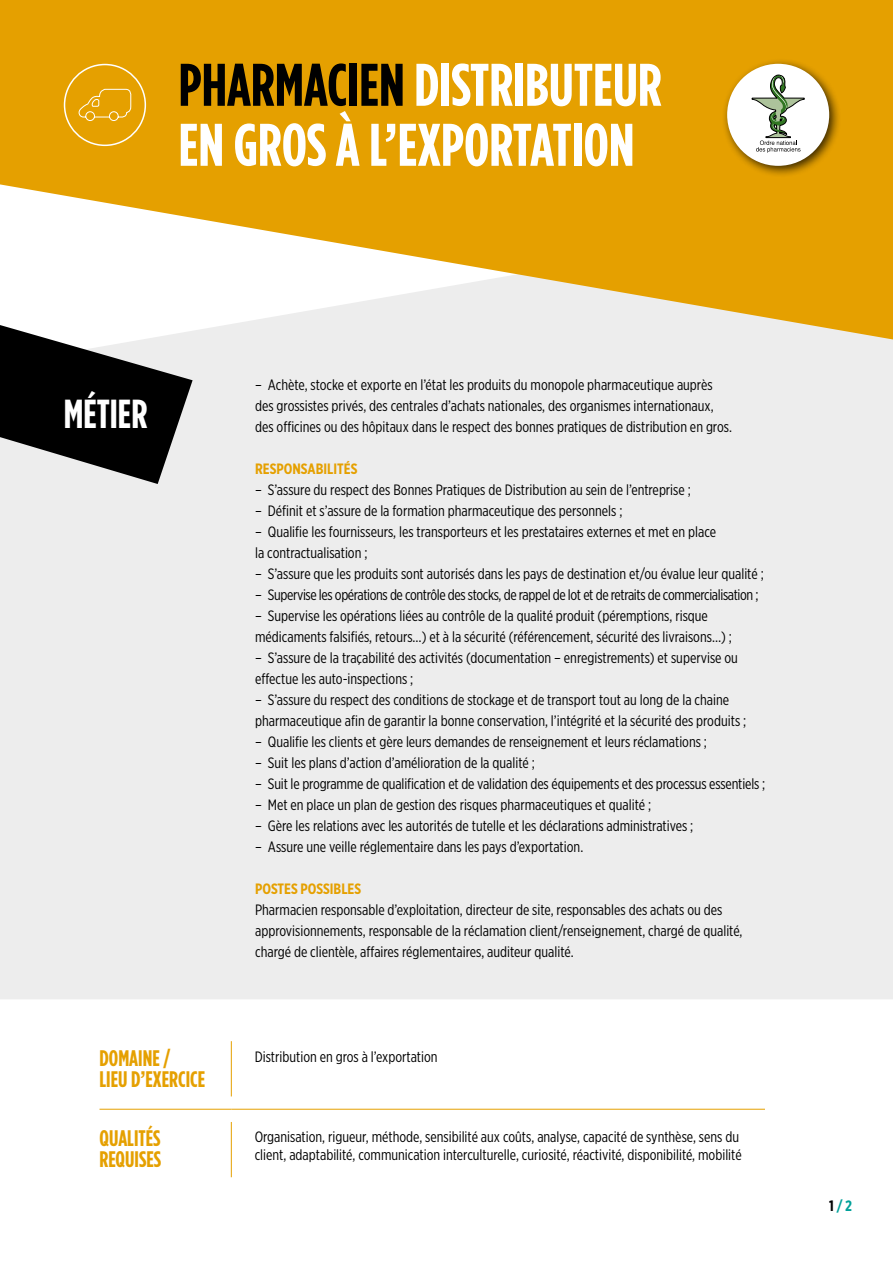
<style>
.page{position:relative;width:893px;height:1263px;background:#fff}
.page>*{position:absolute;margin:0;border:0;box-sizing:border-box;transform-origin:0 0}
.t1{font:700 60px/60px "Gotham Condensed";color:#fff}
.t2{font:700 40.5px "Gotham Condensed";color:#fff}
.t3{font:700 22.5px/21px "Gotham Condensed";color:#e5a000}
.t4{font:15px/21px "Gotham X Narrow";color:#000}
.t5{font:15px "Gotham X Narrow";letter-spacing:-.025em;color:#000}
.t6{font:700 15px "Gotham X Narrow";color:#e5a000}
.t7{font:700 15px "Gotham X Narrow";color:#00a19a}
.s1{color:#000}
</style>
<div class="page">
<div style="left:0;top:339px;width:893px;height:660px;background:#ededed"></div>
<svg style="left:0;top:0;width:893px;height:339px;background:#e9b439"></svg>
<div style="left:722px;top:58px;width:119px;height:120px;background:#000;opacity:.75"></div>
<div style="left:727px;top:64px;width:102px;height:102px;background:#fff;border-radius:50%"></div>
<svg style="left:751px;top:75px;width:54px;height:78px"></svg>
<svg style="left:0;top:325px;width:193px;height:159px;background:#555"></svg>
<div style="left:64px;top:64px;width:82px;height:82px;border:2px solid #fff;border-radius:50%"></div>
<svg style="left:78px;top:89px;width:53px;height:32px;background:#e7aa1c"></svg>
<hr style="left:231px;top:1041px;width:1px;height:55px;background:#e5a000">
<hr style="left:99px;top:1109px;width:132px;height:1px;background:#e5a000">
<hr style="left:231px;top:1109px;width:534px;height:1px;background:#e5a000">
<hr style="left:231px;top:1122px;width:1px;height:55px;background:#e5a000">
<h1 class="t1" style="left:179px;top:53px;width:485px"><span class="s1">PHARMACIEN</span> DISTRIBUTEUR<br>EN GROS À L’EXPORTATION</h1>
<h2 class="t2" style="left:64px;top:391px;width:85px">MÉTIER</h2>
<p class="t4" style="left:255px;top:374px;width:478px">– Achète, stocke et exporte en l’état les produits du monopole pharmaceutique auprès des grossistes privés, des centrales d’achats nationales, des organismes internationaux, des officines ou des hôpitaux dans le respect des bonnes pratiques de distribution en gros.</p>
<p class="t6" style="left:255px;top:460px;width:104px">RESPONSABILITÉS</p>
<p class="t4" style="left:255px;top:479px;width:437px">– S’assure du respect des Bonnes Pratiques de Distribution au sein de l’entreprise ;</p>
<p class="t4" style="left:255px;top:500px;width:369px">– Définit et s’assure de la formation pharmaceutique des personnels ;</p>
<p class="t4" style="left:255px;top:521px;width:463px">– Qualifie les fournisseurs, les transporteurs et les prestataires externes et met en place la contractualisation ;</p>
<p class="t4" style="left:255px;top:563px;width:510px">– S’assure que les produits sont autorisés dans les pays de destination et/ou évalue leur qualité ;</p>
<p class="t5" style="left:255px;top:586px;width:505px">– Supervise les opérations de contrôle des stocks, de rappel de lot et de retraits de commercialisation ;</p>
<p class="t4" style="left:255px;top:605px;width:478px">– Supervise les opérations liées au contrôle de la qualité produit (péremptions, risque médicaments falsifiés, retours…) et à la sécurité (référencement, sécurité des livraisons…) ;</p>
<p class="t4" style="left:255px;top:647px;width:484px">– S’assure de la traçabilité des activités (documentation – enregistrements) et supervise ou effectue les auto-inspections ;</p>
<p class="t4" style="left:255px;top:689px;width:493px">– S’assure du respect des conditions de stockage et de transport tout au long de la chaine pharmaceutique afin de garantir la bonne conservation, l’intégrité et la sécurité des produits ;</p>
<p class="t4" style="left:255px;top:731px;width:453px">– Qualifie les clients et gère leurs demandes de renseignement et leurs réclamations ;</p>
<p class="t4" style="left:255px;top:752px;width:281px">– Suit les plans d’action d’amélioration de la qualité ;</p>
<p class="t4" style="left:255px;top:773px;width:511px">– Suit le programme de qualification et de validation des équipements et des processus essentiels ;</p>
<p class="t4" style="left:255px;top:794px;width:397px">– Met en place un plan de gestion des risques pharmaceutiques et qualité ;</p>
<p class="t4" style="left:255px;top:815px;width:440px">– Gère les relations avec les autorités de tutelle et les déclarations administratives ;</p>
<p class="t4" style="left:255px;top:836px;width:330px">– Assure une veille réglementaire dans les pays d’exportation.</p>
<p class="t6" style="left:255px;top:880px;width:108px">POSTES POSSIBLES</p>
<p class="t4" style="left:255px;top:899px;width:489px">Pharmacien responsable d’exploitation, directeur de site, responsables des achats ou des approvisionnements, responsable de la réclamation client/renseignement, chargé de qualité, chargé de clientèle, affaires réglementaires, auditeur qualité.</p>
<h3 class="t3" style="left:99px;top:1046px;width:107px">DOMAINE /<br>LIEU D’EXERCICE</h3>
<p class="t4" style="left:255px;top:1046px;width:184px">Distribution en gros à l’exportation</p>
<h3 class="t3" style="left:99px;top:1127px;width:63px">QUALITÉS<br>REQUISES</h3>
<p class="t4" style="left:255px;top:1128px;width:488px;line-height:18px">Organisation, rigueur, méthode, sensibilité aux coûts, analyse, capacité de synthèse, sens du client, adaptabilité, communication interculturelle, curiosité, réactivité, disponibilité, mobilité</p>
<p class="t7" style="left:829px;top:1197px;width:24px"><span class="s1">1</span> / 2</p>
</div>
